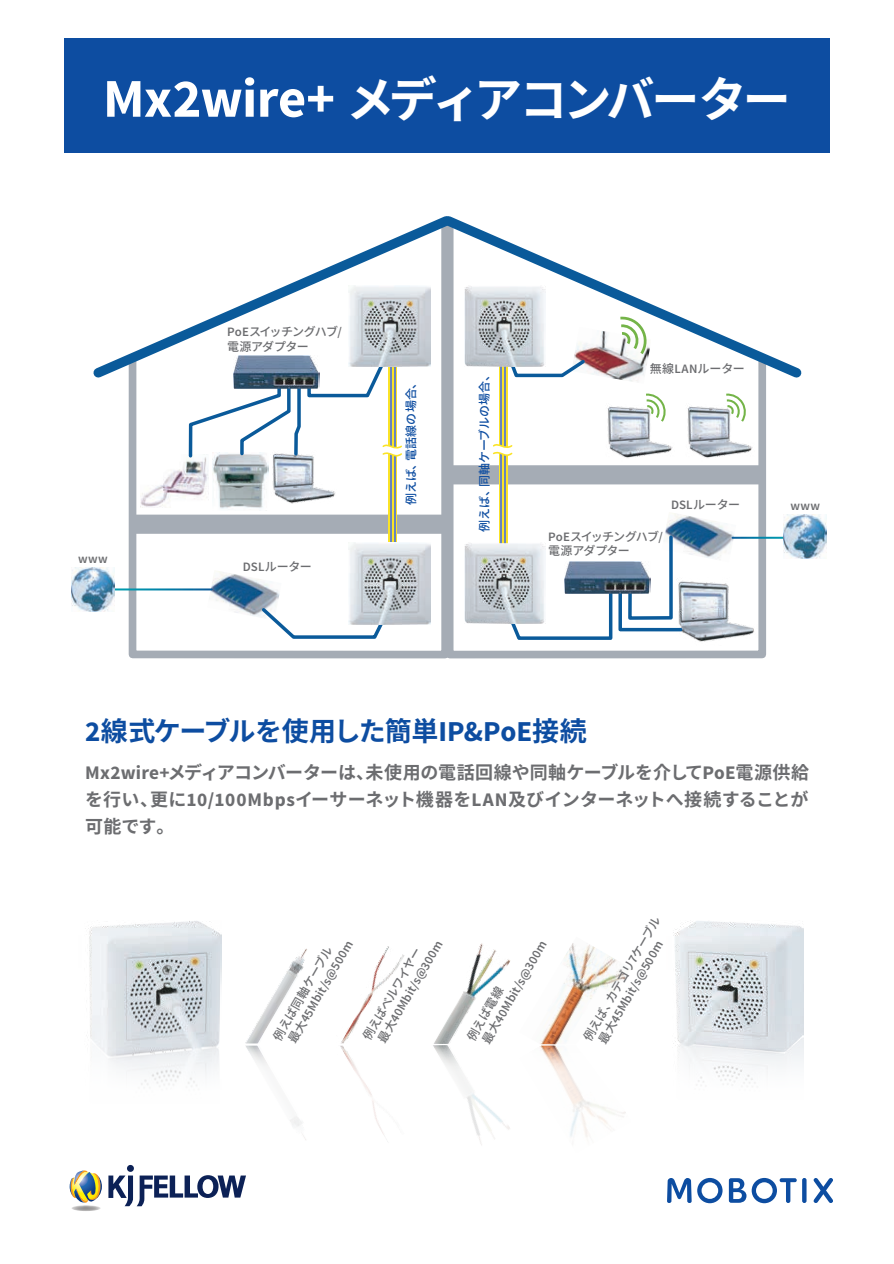
<style>
.page{position:relative;width:894px;height:1264px;background:#fff}
.page>*{position:absolute;margin:0;border:0;box-sizing:border-box;transform-origin:0 0}
.t1{font:700 48px "Noto Sans CJ Kjp";letter-spacing:-.08em;color:#fff}
.t2{font:700 27px "Noto Sans CJ Kjp";letter-spacing:-.035em;color:#0d4da1}
.t3{font:700 18px/27px "Noto Sans CJ Kjp";letter-spacing:-.005em;color:#6c6d70;text-align:justify}
.t4{font:600 12.9px "Source Sans Pro";letter-spacing:.03em;color:#6c6d70}
.t5{font:500 12px/14.4px "Noto Sans CJ Kjp";letter-spacing:-.055em;color:#6c6d70}
.t6{font:500 12px "Noto Sans CJ Kjp";color:#0d4da1}
.s1{font-family:"Source Sans Pro";font-size:54.6px}
.s2{font-family:"Source Sans Pro";font-weight:600;font-size:12.9px}
.s3{font-family:"Source Sans Pro";font-size:28.95px}
.s4{font-family:"Source Sans Pro";font-size:19.2px}
.s5{font-family:"Noto Sans CJ Kjp";font-weight:500;font-size:12px}
</style>
<div class="page">
<svg style="left:452px;top:385px;width:317px;height:274px"></svg>
<svg style="left:125px;top:385px;width:327px;height:274px"></svg>
<img style="left:213px;top:459px;width:55px;height:52px">
<img style="left:270px;top:459px;width:66px;height:50px">
<img style="left:140px;top:454px;width:69px;height:54px">
<div style="left:450px;top:465px;width:311px;height:19px;background:#a5acb5"></div>
<svg style="left:459px;top:220px;width:343px;height:165px"></svg>
<svg style="left:499px;top:366px;width:8px;height:167px"></svg>
<hr style="left:500px;top:338px;width:2px;height:224px;background:#6984bd">
<hr style="left:504px;top:338px;width:1px;height:224px;background:#6984bd">
<svg style="left:486px;top:441px;width:32px;height:17px"></svg>
<img style="left:661px;top:512px;width:75px;height:50px">
<img style="left:675px;top:577px;width:82px;height:72px">
<svg style="left:505px;top:353px;width:82px;height:26px"></svg>
<img style="left:464px;top:285px;width:81px;height:81px">
<svg style="left:480px;top:299px;width:10px;height:9px"></svg>
<svg style="left:519px;top:299px;width:9px;height:9px"></svg>
<img style="left:464px;top:542px;width:16px;height:81px">
<svg style="left:480px;top:533px;width:204px;height:108px"></svg>
<img style="left:564px;top:561px;width:86px;height:32px">
<img style="left:685px;top:403px;width:69px;height:58px">
<svg style="left:723px;top:393px;width:22px;height:31px"></svg>
<img style="left:605px;top:403px;width:69px;height:58px">
<svg style="left:643px;top:393px;width:22px;height:31px"></svg>
<div style="left:134px;top:514px;width:311px;height:19px;background:#a5acb5"></div>
<svg style="left:93px;top:216px;width:366px;height:169px"></svg>
<svg style="left:388px;top:459px;width:9px;height:84px"></svg>
<hr style="left:390px;top:339px;width:1px;height:224px;background:#6984bd">
<hr style="left:394px;top:339px;width:1px;height:224px;background:#6984bd">
<img style="left:207px;top:570px;width:74px;height:50px">
<svg style="left:259px;top:596px;width:138px;height:44px"></svg>
<svg style="left:187px;top:356px;width:221px;height:103px"></svg>
<img style="left:349px;top:285px;width:81px;height:81px">
<svg style="left:366px;top:299px;width:10px;height:10px"></svg>
<svg style="left:405px;top:300px;width:9px;height:8px"></svg>
<img style="left:349px;top:543px;width:81px;height:81px">
<svg style="left:366px;top:557px;width:10px;height:9px"></svg>
<svg style="left:405px;top:557px;width:9px;height:9px"></svg>
<img style="left:233px;top:356px;width:86px;height:32px">
<svg style="left:110px;top:588px;width:103px;height:2px"></svg>
<svg style="left:731px;top:536px;width:55px;height:2px"></svg>
<img style="left:783px;top:514px;width:43px;height:44px">
<img style="left:71px;top:567px;width:44px;height:44px">
<img style="left:81px;top:921px;width:140px;height:282px">
<svg style="left:133px;top:959px;width:12px;height:12px"></svg>
<svg style="left:189px;top:955px;width:12px;height:12px"></svg>
<img style="left:673px;top:921px;width:130px;height:275px">
<svg style="left:693px;top:954px;width:12px;height:13px"></svg>
<svg style="left:747px;top:957px;width:13px;height:13px"></svg>
<img style="left:341px;top:946px;width:63px;height:97px">
<img style="left:245px;top:948px;width:62px;height:95px">
<img style="left:433px;top:943px;width:78px;height:202px">
<img style="left:539px;top:943px;width:88px;height:194px">
<img style="left:340px;top:1045px;width:48px;height:97px">
<img style="left:245px;top:1045px;width:61px;height:95px">
<svg style="left:667px;top:1177px;width:24px;height:25px"></svg>
<svg style="left:802px;top:1177px;width:4px;height:25px"></svg>
<svg style="left:813px;top:1178px;width:19px;height:24px"></svg>
<svg style="left:697px;top:1177px;width:25px;height:25px"></svg>
<svg style="left:728px;top:1177px;width:68px;height:25px"></svg>
<svg style="left:108px;top:1164px;width:138px;height:42px"></svg>
<svg style="left:70px;top:1169px;width:32px;height:33px"></svg>
<svg style="left:71px;top:1205px;width:30px;height:5px"></svg>
<div style="left:64px;top:38px;width:765px;height:115px;background:#0d4da1"></div>
<h1 class="t1" style="left:103px;top:72px;width:689px"><span class="s1">Mx2wire+</span> メディアコンバーター</h1>
<p class="t4" style="left:78px;top:550px;width:31px">www</p>
<p class="t5" style="left:227px;top:325px;width:116px"><span class="s2">PoE</span>スイッチングハブ<span class="s2">/</span>電源アダプター</p>
<p class="t5" style="left:243px;top:559px;width:71px"><span class="s2">DSL</span>ルーター</p>
<p class="t6" style="left:404px;top:505px;width:130px;rotate:-90deg">例えば、電話線の場合、</p>
<p class="t6" style="left:477px;top:531px;width:164px;rotate:-90deg">例えば、同軸ケーブルの場合、</p>
<p class="t5" style="left:649px;top:361px;width:96px">無線<span class="s2">LAN</span>ルーター</p>
<p class="t5" style="left:548px;top:529px;width:116px"><span class="s2">PoE</span>スイッチングハブ<span class="s2">/</span>電源アダプター</p>
<p class="t5" style="left:670px;top:498px;width:71px"><span class="s2">DSL</span>ルーター</p>
<p class="t4" style="left:790px;top:497px;width:31px">www</p>
<h2 class="t2" style="left:85px;top:715px;width:503px"><span class="s3">2</span>線式ケーブルを使用した簡単<span class="s3">IP&amp;PoE</span>接続</h2>
<p class="t3" style="left:85px;top:759px;width:725px"><span class="s4">Mx2wire+</span>メディアコンバーターは、未使用の電話回線や同軸ケーブルを介して<span class="s4">PoE</span>電源供給を行い、更に<span class="s4">10/100Mbps</span>イーサーネット機器を<span class="s4">LAN</span>及びインターネットへ接続することが可能です。</p>
<p class="t4" style="left:284px;top:1037px;width:118px;rotate:-60deg"><span class="s5">最大</span>45Mbit/s@500m</p>
<p class="t5" style="left:270px;top:1035px;width:107px;rotate:-60deg">例えば同軸ケーブル</p>
<p class="t4" style="left:374px;top:1037px;width:118px;rotate:-60deg"><span class="s5">最大</span>40Mbit/s@300m</p>
<p class="t5" style="left:360px;top:1035px;width:106px;rotate:-60deg">例えばベルワイヤー</p>
<p class="t4" style="left:478px;top:1038px;width:118px;rotate:-60deg"><span class="s5">最大</span>40Mbit/s@300m</p>
<p class="t5" style="left:464px;top:1036px;width:62px;rotate:-60deg">例えば電線</p>
<p class="t5" style="left:580px;top:1036px;width:143px;rotate:-60deg">例えば、カテゴリ<span class="s2">7</span>ケーブル</p>
<p class="t4" style="left:594px;top:1038px;width:118px;rotate:-60deg"><span class="s5">最大</span>45Mbit/s@500m</p>
</div>
